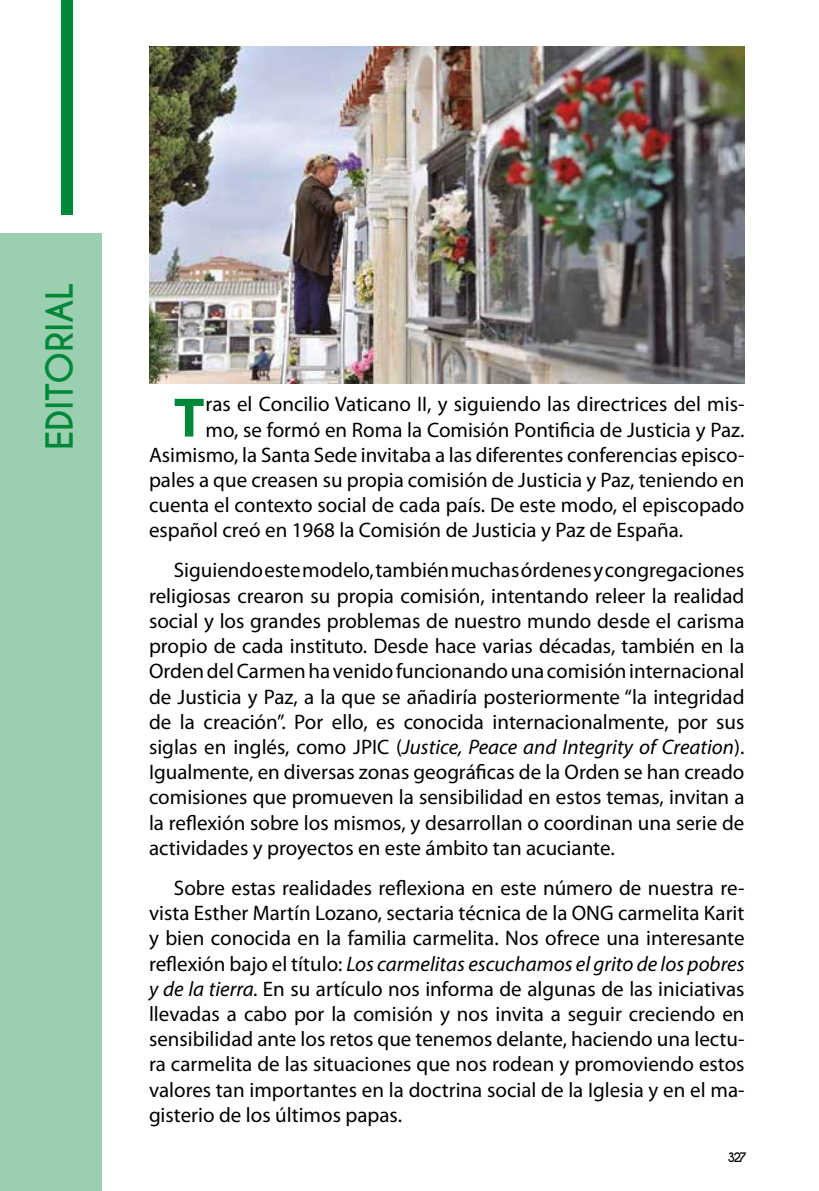
<style>
.page{position:relative;width:819px;height:1191px;background:#fff}
.page>*{position:absolute;margin:0;border:0;box-sizing:border-box;transform-origin:0 0}
.t1{font:700 56px "Myriad Pro";color:#008839}
.t2{font:700 35px "Caviar Dreams";letter-spacing:-.01em;color:#008839}
.t3{font:21px/25.2px "Myriad Pro";color:#000;text-align:justify}
.t4{font:700 12.25px "Caviar Dreams";color:#000}
.s1{font-style:italic}
</style>
<div class="page">
<div style="left:0;top:233px;width:102px;height:958px;background:#9acfb0"></div>
<div style="left:61px;top:0;width:12px;height:215px;background:#008839"></div>
<img style="left:149px;top:46px;width:595px;height:337px">
<h2 class="t2" style="left:38px;top:449px;width:168px;rotate:-90deg">EDITORIAL</h2>
<h1 class="t1" style="left:174px;top:381px;width:32px">T</h1>
<p class="t3" style="left:206px;top:391px;width:540px">ras el Concilio Vaticano II, y siguiendo las directrices del mis-</p>
<p class="t3" style="left:206px;top:416px;width:540px">mo, se formó en Roma la Comisión Pontificia de Justicia y Paz.</p>
<p class="t3" style="left:149px;top:442px;width:597px">Asimismo, la Santa Sede invitaba a las diferentes conferencias episco-</p>
<p class="t3" style="left:149px;top:467px;width:597px">pales a que creasen su propia comisión de Justicia y Paz, teniendo en</p>
<p class="t3" style="left:149px;top:492px;width:597px">cuenta el contexto social de cada país. De este modo, el episcopado</p>
<p class="t3" style="left:149px;top:517px;width:535px">español creó en 1968 la Comisión de Justicia y Paz de España.</p>
<p class="t3" style="left:149px;top:557px;width:597px;text-indent:25px">Siguiendo este modelo, también muchas órdenes y congregaciones religiosas crearon su propia comisión, intentando releer la realidad social y los grandes problemas de nuestro mundo desde el carisma propio de cada instituto. Desde hace varias décadas, también en la Orden del Carmen ha venido funcionando una comisión internacional de Justicia y Paz, a la que se añadiría posteriormente “la integridad de la creación”. Por ello, es conocida internacionalmente, por sus siglas en inglés, como JPIC (<span class="s1">Justice, Peace and Integrity of Creation</span>).<br>Igualmente, en diversas zonas geográficas de la Orden se han creado comisiones que promueven la sensibilidad en estos temas, invitan a la reflexión sobre los mismos, y desarrollan o coordinan una serie de actividades y proyectos en este ámbito tan acuciante.</p>
<p class="t3" style="left:149px;top:875px;width:597px;text-indent:25px">Sobre estas realidades reflexiona en este número de nuestra re&shy;vista Esther Martín Lozano, sectaria técnica de la ONG carmelita Karit y bien conocida en la familia carmelita. Nos ofrece una interesante reflexión bajo el título: <span class="s1">Los carmelitas escuchamos el grito de los pobres y de la tierra.</span> En su artículo nos informa de algunas de las iniciativas llevadas a cabo por la comisión y nos invita a seguir creciendo en sensibilidad ante los retos que tenemos delante, haciendo una lectu&shy;ra carmelita de las situaciones que nos rodean y promoviendo estos valores tan importantes en la doctrina social de la Iglesia y en el ma&shy;gisterio de los últimos papas.</p>
<p class="t4" style="left:727px;top:1150px;width:21px">327</p>
</div>
